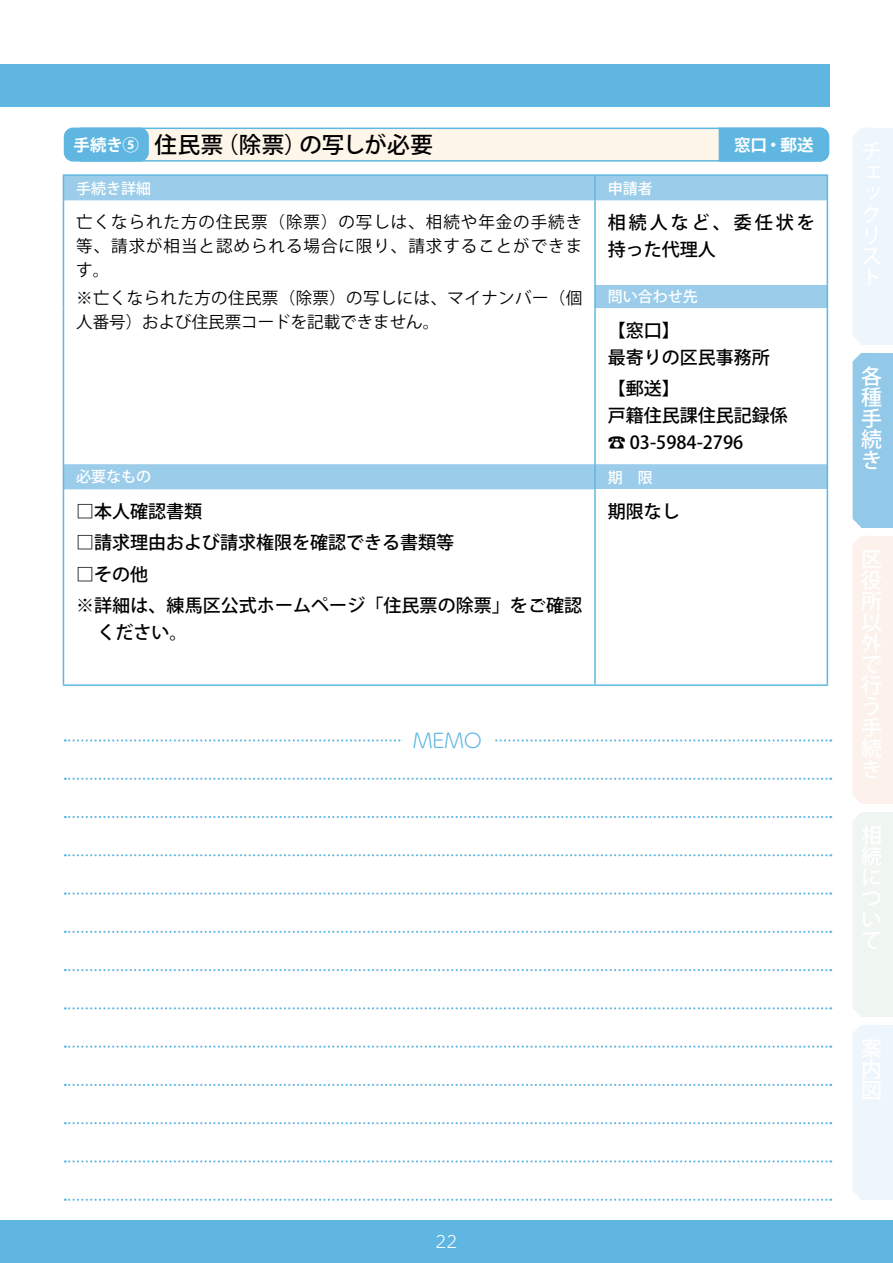
<style>
.page{position:relative;width:893px;height:1263px;background:#fff}
.page>*{position:absolute;margin:0;border:0;box-sizing:border-box;transform-origin:0 0}
.t1{font:500 22.5px "Koz Go Pro";letter-spacing:.015em;color:#000}
.t2{font:500 21px/21px "Koz Go Pro";color:#fff;text-align:justify}
.t3{font:300 19.5px "UD Shin M Go Pr 6 N";color:#5fb7e1}
.t4{font:500 18px/27px "Koz Go Pro";color:#000}
.t5{font:500 18px/27px "Koz Go Pro";letter-spacing:.165em;color:#000}
.t6{font:16.5px/24px "Koz Go Pro";letter-spacing:.06em;color:#000;text-align:justify}
.t7{font:16.5px/24px "Koz Go Pro";letter-spacing:.025em;color:#000}
.t8{font:700 16.5px "Koz Go Pro";color:#fff}
.t9{font:300 16.5px "UD Shin M Go Pr 6 N";color:#fff}
.t10{font:500 15px "Koz Go Pro";color:#fff}
.s1{font-weight:700;font-size:16.5px;color:#fff}
</style>
<div class="page">
<div style="left:0;top:1220px;width:893px;height:43px;background:#5fb7e1"></div>
<div style="left:0;top:64px;width:829px;height:42px;background:#5fb7e1"></div>
<div style="left:64px;top:176px;width:763px;height:314px;background:#9bcdea"></div>
<svg style="left:64px;top:201px;width:530px;height:483px"></svg>
<svg style="left:596px;top:201px;width:231px;height:263px"></svg>
<hr style="left:63px;top:201px;width:1px;height:84px;background:#5fb7e1">
<svg style="left:63px;top:285px;width:1px;height:23px"></svg>
<hr style="left:63px;top:308px;width:1px;height:156px;background:#5fb7e1">
<svg style="left:63px;top:464px;width:1px;height:26px"></svg>
<hr style="left:63px;top:490px;width:1px;height:194px;background:#5fb7e1">
<hr style="left:63px;top:684px;width:532px;height:2px;background:#5fb7e1">
<hr style="left:594px;top:201px;width:2px;height:84px;background:#5fb7e1">
<hr style="left:827px;top:201px;width:1px;height:84px;background:#5fb7e1">
<hr style="left:594px;top:285px;width:2px;height:23px;background:#5fb7e1">
<svg style="left:827px;top:285px;width:1px;height:23px"></svg>
<hr style="left:594px;top:308px;width:2px;height:156px;background:#5fb7e1">
<hr style="left:827px;top:308px;width:1px;height:156px;background:#5fb7e1">
<hr style="left:594px;top:464px;width:2px;height:26px;background:#5fb7e1">
<svg style="left:827px;top:464px;width:1px;height:26px"></svg>
<hr style="left:594px;top:490px;width:2px;height:194px;background:#5fb7e1">
<hr style="left:827px;top:490px;width:1px;height:194px;background:#5fb7e1">
<hr style="left:595px;top:684px;width:233px;height:2px;background:#5fb7e1">
<hr style="left:63px;top:174px;width:532px;height:2px;background:#5fb7e1">
<svg style="left:63px;top:176px;width:1px;height:25px"></svg>
<hr style="left:595px;top:174px;width:233px;height:2px;background:#5fb7e1">
<hr style="left:594px;top:176px;width:2px;height:25px;background:#5fb7e1">
<svg style="left:827px;top:176px;width:1px;height:25px"></svg>
<div style="left:73px;top:128px;width:755px;height:33px;background:#fff6ea;border-radius:9px"></div>
<div style="left:72px;top:128px;width:757px;height:34px;border:2px solid #5fb7e1;border-radius:9px"></div>
<div style="left:65px;top:128px;width:83px;height:33px;background:#5fb7e1;border-radius:9px"></div>
<div style="left:64px;top:128px;width:85px;height:34px;border:2px solid #5fb7e1;border-radius:9px"></div>
<svg style="left:718px;top:127px;width:112px;height:35px;background:#64b9e1"></svg>
<svg style="left:65px;top:739px;width:766px;height:2px"></svg>
<svg style="left:65px;top:778px;width:766px;height:2px"></svg>
<svg style="left:65px;top:816px;width:766px;height:2px"></svg>
<svg style="left:65px;top:854px;width:766px;height:2px"></svg>
<svg style="left:65px;top:892px;width:766px;height:3px"></svg>
<svg style="left:65px;top:931px;width:766px;height:2px"></svg>
<div style="left:403px;top:728px;width:89px;height:25px;background:#fff"></div>
<svg style="left:65px;top:969px;width:766px;height:2px"></svg>
<svg style="left:65px;top:1007px;width:766px;height:2px"></svg>
<svg style="left:65px;top:1045px;width:766px;height:3px"></svg>
<svg style="left:65px;top:1084px;width:766px;height:2px"></svg>
<svg style="left:65px;top:1122px;width:766px;height:2px"></svg>
<svg style="left:65px;top:1160px;width:766px;height:2px"></svg>
<svg style="left:65px;top:1199px;width:766px;height:2px"></svg>
<div style="left:853px;top:128px;width:8px;height:216px;background:#ecf6fc"></div>
<div style="left:861px;top:128px;width:32px;height:216px;background:#ecf6fc"></div>
<svg style="left:853px;top:353px;width:8px;height:174px"></svg>
<div style="left:861px;top:353px;width:32px;height:174px;background:#92c9e9"></div>
<div style="left:853px;top:536px;width:8px;height:267px;background:#fcf2eb"></div>
<div style="left:861px;top:536px;width:32px;height:268px;background:#fcf2eb"></div>
<svg style="left:853px;top:1025px;width:8px;height:174px"></svg>
<div style="left:861px;top:1025px;width:32px;height:174px;background:#ecf6fc"></div>
<div style="left:853px;top:813px;width:8px;height:203px;background:#eff5f0"></div>
<div style="left:861px;top:812px;width:32px;height:204px;background:#eff5f0"></div>
<p class="t1" style="left:74px;top:130px;width:361px"><span class="s1">手続き⑤</span> 住民票（除票）の写しが必要</p>
<p class="t8" style="left:734px;top:134px;width:81px">窓口・郵送</p>
<p class="t10" style="left:76px;top:178px;width:76px">手続き詳細</p>
<p class="t10" style="left:608px;top:178px;width:46px">申請者</p>
<p class="t6" style="left:76px;top:210px;width:507px">亡くなられた方の住民票（除票）の写しは、相続や年金の手続き等、請求が相当と認められる場合に限り、請求することができます。</p>
<p class="t7" style="left:76px;top:287px;width:508px">※亡くなられた方の住民票（除票）の写しには、マイナンバー（個人番号）および住民票コードを記載できません。</p>
<p class="t5" style="left:608px;top:210px;width:208px">相続人など、委任状を持った代理人</p>
<p class="t10" style="left:608px;top:287px;width:91px">問い合わせ先</p>
<p class="t4" style="left:608px;top:318px;width:163px">【窓口】<br>最寄りの区民事務所</p>
<p class="t4" style="left:608px;top:376px;width:181px">【郵送】<br>戸籍住民課住民記録係☎ 03-5984-2796</p>
<p class="t10" style="left:76px;top:466px;width:76px">必要なもの</p>
<p class="t10" style="left:608px;top:467px;width:46px">期　限</p>
<p class="t4" style="left:76px;top:499px;width:127px">□本人確認書類</p>
<p class="t4" style="left:76px;top:530px;width:380px">□請求理由および請求権限を確認できる書類等</p>
<p class="t4" style="left:76px;top:559px;width:507px;line-height:31.2px">□その他<br>※詳細は、練馬区公式ホームページ「住民票の除票」をご確認</p>
<p class="t4" style="left:97px;top:620px;width:91px">ください。</p>
<p class="t4" style="left:608px;top:499px;width:73px">期限なし</p>
<p class="t3" style="left:413px;top:725px;width:70px">MEMO</p>
<p class="t2" style="left:861px;top:367px;width:22px">各種手続き</p>
<p class="t9" style="left:436px;top:1228px;width:23px">22</p>
</div>
